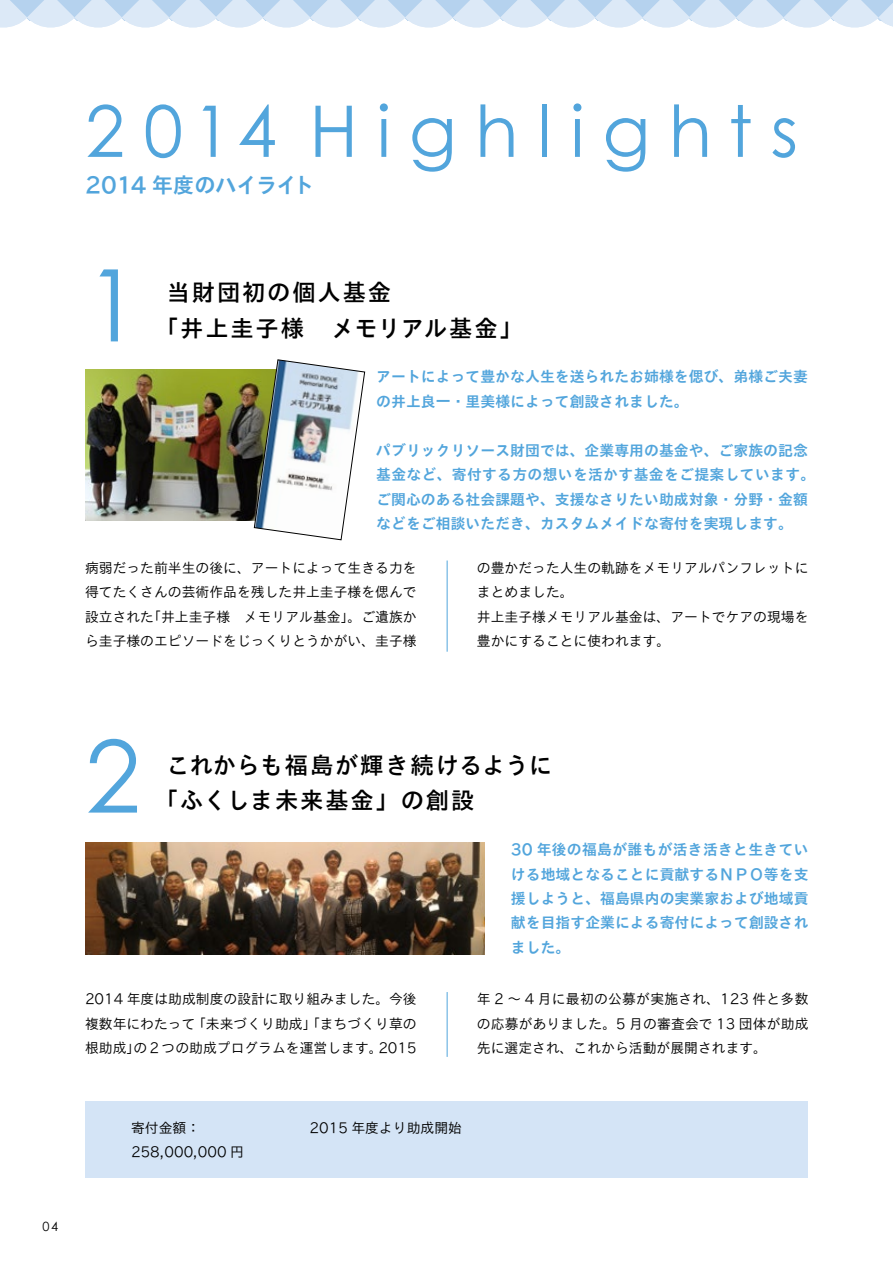
<style>
.page{position:relative;width:893px;height:1263px;background:#fff}
.page>*{position:absolute;margin:0;border:0;box-sizing:border-box;transform-origin:0 0}
.t1{font:100.2px "Century Gothic";color:#52a5dc}
.t2{font:71.25px "Century Gothic";letter-spacing:.255em;color:#52a5dc}
.t3{font:23.4px "TB Go Std DB";letter-spacing:.075em;color:#000}
.t4{font:23.4px "TB Go Std DB";letter-spacing:-.005em;color:#000}
.t5{font:21.3px "TB Go Std B";letter-spacing:-.02em;color:#52a5dc}
.t6{font:14.85px/24.5px "TB Go Std B";color:#52a5dc}
.t7{font:13.8px/24.5px "TB Go Std L";color:#000;text-align:justify}
.t8{font:12.75px "Century Gothic";color:#000}
</style>
<div class="page">
<svg style="left:0;top:0;width:893px;height:28px;background:#d7e6f5"></svg>
<img style="left:86px;top:369px;width:168px;height:151px">
<img style="left:254px;top:359px;width:111px;height:181px">
<hr style="left:447px;top:560px;width:1px;height:92px;background:#52a5dc">
<hr style="left:447px;top:992px;width:1px;height:65px;background:#52a5dc">
<img style="left:86px;top:842px;width:398px;height:113px">
<div style="left:85px;top:1101px;width:723px;height:77px;background:#d4e4f6"></div>
<h2 class="t2" style="left:85px;top:88px;width:714px">2014 Highlights</h2>
<h3 class="t5" style="left:85px;top:167px;width:230px">2014 年度のハイライト</h3>
<h1 class="t1" style="left:85px;top:244px;width:57px">1</h1>
<h3 class="t3" style="left:167px;top:273px;width:226px">当財団初の個人基金</h3>
<h3 class="t3" style="left:155px;top:308px;width:369px">「井上圭子様　メモリアル基金」</h3>
<p class="t6" style="left:376px;top:365px;width:433px">アートによって豊かな人生を送られたお姉様を偲び、弟様ご夫妻の井上良一・里美様によって創設されました。</p>
<p class="t6" style="left:376px;top:438px;width:440px">パブリックリソース財団では、企業専用の基金や、ご家族の記念基金など、寄付する方の想いを活かす基金をご提案しています。ご関心のある社会課題や、支援なさりたい助成対象・分野・金額などをご相談いただき、カスタムメイドな寄付を実現します。</p>
<p class="t7" style="left:85px;top:554px;width:333px">病弱だった前半生の後に、アートによって生きる力を得てたくさんの芸術作品を残した井上圭子様を偲んで設立された「井上圭子様　メモリアル基金」。ご遺族から圭子様のエピソードをじっくりとうかがい、圭子様</p>
<p class="t7" style="left:477px;top:554px;width:333px;text-align:left">の豊かだった人生の軌跡をメモリアルパンフレットにまとめました。<br>井上圭子様メモリアル基金は、アートでケアの現場を豊かにすることに使われます。</p>
<p class="t8" style="left:43px;top:1219px;width:17px">04</p>
<h1 class="t1" style="left:85px;top:715px;width:57px">2</h1>
<h3 class="t4" style="left:167px;top:745px;width:387px">これからも福島が輝き続けるように</h3>
<h3 class="t3" style="left:155px;top:781px;width:321px">「ふくしま未来基金」の創設</h3>
<p class="t6" style="left:511px;top:837px;width:299px;text-align:justify">30 年後の福島が誰もが活き活きと生きていける地域となることに貢献するＮＰＯ等を支援しようと、福島県内の実業家および地域貢献を目指す企業による寄付によって創設されました。</p>
<p class="t7" style="left:85px;top:986px;width:333px">2014 年度は助成制度の設計に取り組みました。今後複数年にわたって「未来づくり助成」「まちづくり草の根助成」の 2 つの助成プログラムを運営します。2015</p>
<p class="t7" style="left:477px;top:986px;width:333px">年 2 ～ 4 月に最初の公募が実施され、123 件と多数の応募がありました。5 月の審査会で 13 団体が助成先に選定され、これから活動が展開されます。</p>
<p class="t7" style="left:131px;top:1114px;width:71px">寄付金額：</p>
<p class="t7" style="left:310px;top:1114px;width:154px">2015 年度より助成開始</p>
<p class="t7" style="left:131px;top:1139px;width:114px">258,000,000 円</p>
</div>
